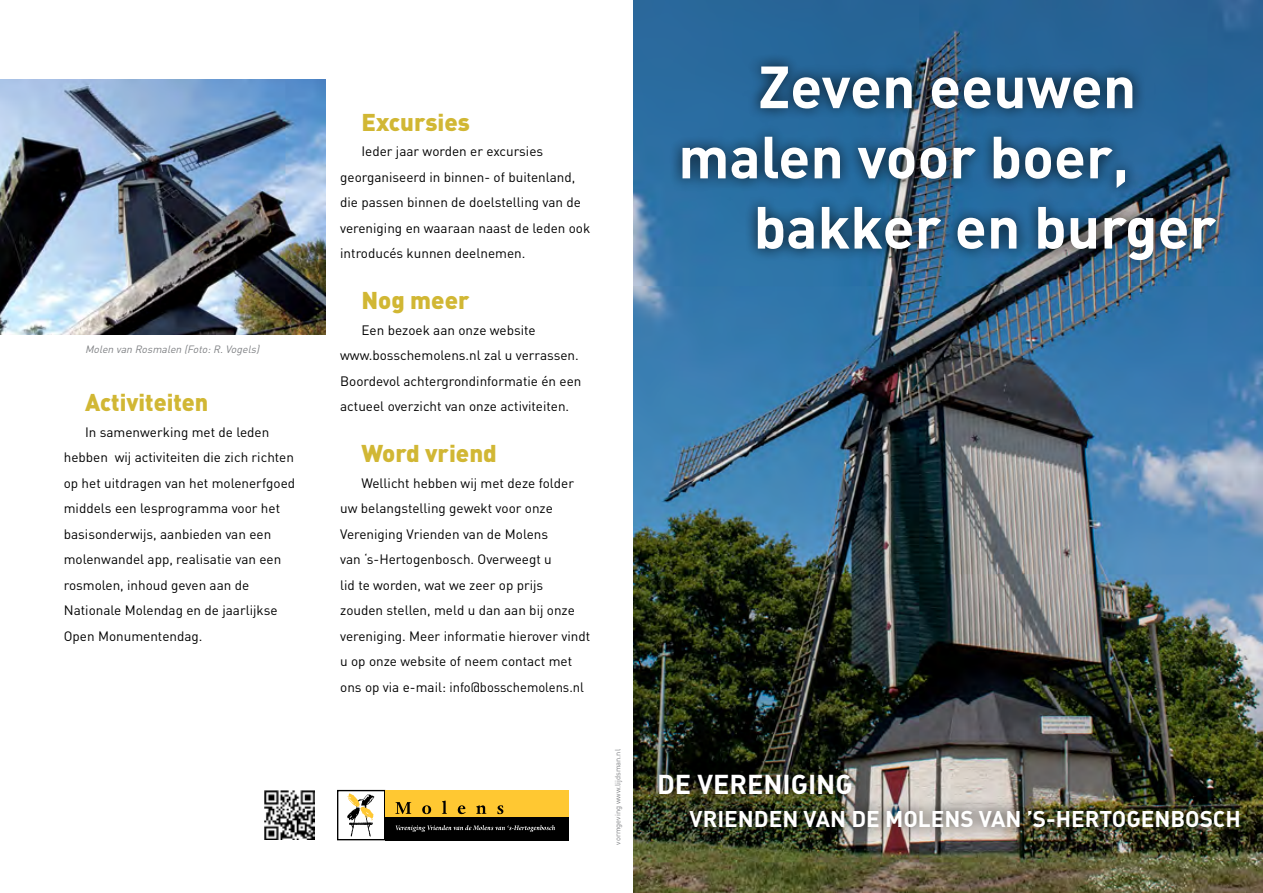
<style>
.page{position:relative;width:1263px;height:893px;background:#fff}
.page>*{position:absolute;margin:0;border:0;box-sizing:border-box;transform-origin:0 0}
.t1{font:700 58.5px "DIN";color:#fff}
.t2{font:27px "DIN Bold Alternate";color:#fff}
.t3{font:900 24px "DIN";color:#d1b734}
.t4{font:22.5px "DIN Bold Alternate";color:#fff}
.t5{font:13.5px/25.5px "DIN";color:#000}
.t6{font:italic 10.5px "DIN";color:#808285}
.t7{font:7.5px "DIN";color:#808285}
</style>
<div class="page">
<div style="left:337px;top:790px;width:48px;height:50px;border:1px solid #000"></div>
<div style="left:385px;top:814px;width:183px;height:26px;background:#000"></div>
<svg style="left:396px;top:825px;width:159px;height:7px"></svg>
<div style="left:385px;top:790px;width:183px;height:26px;background:#ffc832"></div>
<svg style="left:395px;top:802px;width:16px;height:12px"></svg>
<svg style="left:422px;top:805px;width:9px;height:9px"></svg>
<svg style="left:442px;top:801px;width:5px;height:13px"></svg>
<svg style="left:458px;top:805px;width:8px;height:9px"></svg>
<svg style="left:476px;top:805px;width:10px;height:9px"></svg>
<svg style="left:497px;top:805px;width:6px;height:9px"></svg>
<svg style="left:347px;top:793px;width:27px;height:44px"></svg>
<img style="left:265px;top:790px;width:50px;height:50px">
<img style="left:634px;top:0;width:629px;height:893px">
<div style="left:669px;top:53px;width:559px;height:220px;background:#000;opacity:.75"></div>
<div style="left:646px;top:761px;width:607px;height:79px;background:#000;opacity:.75"></div>
<img style="left:0;top:80px;width:325px;height:255px">
<p class="t6" style="left:85px;top:342px;width:178px">Molen van Rosmalen (Foto: R. Vogels)</p>
<h3 class="t3" style="left:85px;top:386px;width:125px">Activiteiten</h3>
<p class="t5" style="left:64px;top:419px;width:233px;text-indent:21px">In samenwerking met de leden hebben wij activiteiten die zich richten op het uitdragen van het molenerfgoed middels een lesprogramma voor het basisonderwijs, aanbieden van een molenwandel app, realisatie van een rosmolen, inhoud geven aan de Nationale Molendag en de jaarlijkse Open Monumentendag.</p>
<h3 class="t3" style="left:361px;top:106px;width:110px">Excursies</h3>
<p class="t5" style="left:340px;top:138px;width:252px;text-indent:21px">Ieder jaar worden er excursies georganiseerd in binnen- of buitenland, die passen binnen de doelstelling van de vereniging en waaraan naast de leden ook introducés kunnen deelnemen.</p>
<h3 class="t3" style="left:361px;top:284px;width:110px">Nog meer</h3>
<p class="t5" style="left:340px;top:317px;width:243px;text-indent:21px">Een bezoek aan onze website www.bosschemolens.nl zal u verrassen.<br>Boordevol achtergrondinformatie én een actueel overzicht van onze activiteiten.</p>
<h3 class="t3" style="left:361px;top:437px;width:137px">Word vriend</h3>
<p class="t5" style="left:340px;top:470px;width:252px;text-indent:21px">Wellicht hebben wij met deze folder uw belangstelling gewekt voor onze Vereniging Vrienden van de Molens<br>van ‘s-Hertogenbosch. Overweegt u<br>lid te worden, wat we zeer op prijs<br>zouden stellen, meld u dan aan bij onze vereniging. Meer informatie hierover vindt u op onze website of neem contact met ons op via e-mail: info@bosschemolens.nl</p>
<p class="t7" style="left:613px;top:845px;width:97px;rotate:-90deg">vormgeving www.lijdsman.nl</p>
<h1 class="t1" style="left:758px;top:49px;width:380px">Zeven eeuwen</h1>
<h1 class="t1" style="left:678px;top:119px;width:452px">malen voor boer,</h1>
<h1 class="t1" style="left:753px;top:189px;width:464px">bakker en burger</h1>
<h2 class="t2" style="left:657px;top:766px;width:197px">DE VERENIGING</h2>
<h3 class="t4" style="left:690px;top:804px;width:553px">VRIENDEN VAN DE MOLENS VAN ’S-HERTOGENBOSCH</h3>
</div>
